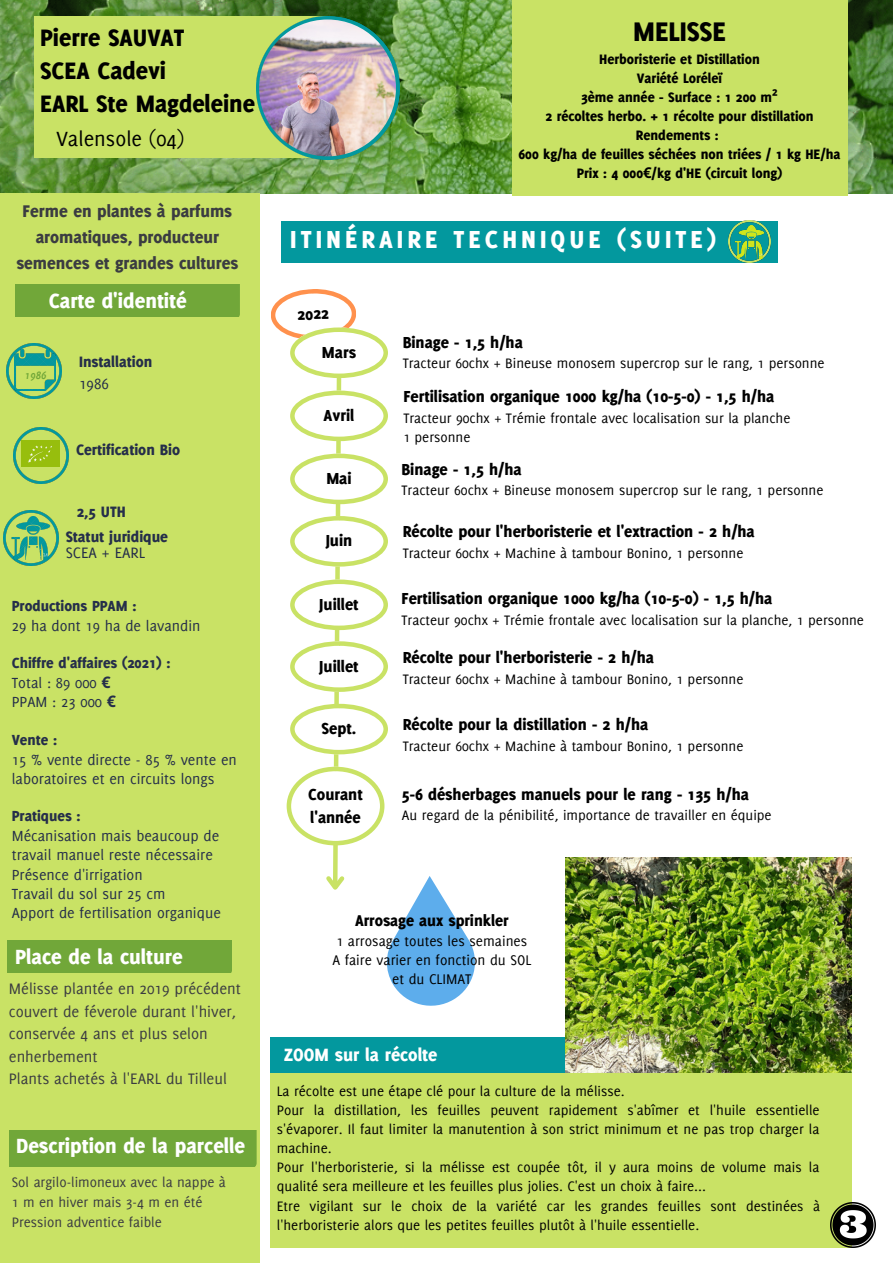
<style>
.page{position:relative;width:893px;height:1264px;background:#fff}
.page>*{position:absolute;margin:0;border:0;box-sizing:border-box;transform-origin:0 0}
.t1{font:800 29.4px "Delicious";color:#000}
.t2{font:800 27px "Delicious";letter-spacing:.15em;color:#fff}
.t3{font:800 26.1px "Delicious";color:#000}
.t4{font:800 22.5px "Delicious";color:#fff}
.t5{font:22.5px "Delicious";color:#000}
.t6{font:800 19.5px "Delicious";color:#fff}
.t7{font:800 18.45px/25.8px "Delicious";color:#3b3c41;text-align:center}
.t8{font:800 17.55px/22.5px "Delicious";color:#000}
.t9{font:800 17.1px "Delicious";color:#000}
.t10{font:16.65px/22.5px "Delicious";color:#3b3c41}
.t11{font:800 16.5px "Delicious";color:#252e4a}
.t12{font:16.5px "Delicious";color:#252e4a}
.t13{font:16.05px/19px "Delicious";color:#252e4a}
.t14{font:800 16.05px "Delicious";color:#252e4a}
.t15{font:15.3px/19px "Delicious";color:#000;text-align:center}
.t16{font:15px/19px "Delicious";color:#000}
.t17{font:800 15px "Delicious";color:#000}
.t18{font:15px/20.2px "Delicious";color:#3b3c41}
.t19{font:italic 700 12px "Delicious";color:#71a739}
.s1{font-family:"Noto Sans";font-weight:700}
</style>
<div class="page">
<img style="left:0;top:0;width:892px;height:194px">
<div style="left:34px;top:17px;width:293px;height:141px;background:#c9e265"></div>
<div style="left:0;top:194px;width:259px;height:1068px;background:#c9e265"></div>
<div style="left:270px;top:1071px;width:581px;height:175px;background:#c9e265"></div>
<div style="left:270px;top:1037px;width:295px;height:35px;background:#03989e"></div>
<img style="left:4px;top:511px;width:54px;height:54px">
<img style="left:10px;top:516px;width:43px;height:43px">
<img style="left:6px;top:343px;width:55px;height:55px">
<img style="left:15px;top:349px;width:40px;height:42px">
<img style="left:13px;top:428px;width:55px;height:55px">
<img style="left:22px;top:441px;width:38px;height:25px">
<div style="left:15px;top:284px;width:224px;height:33px;background:#71a739"></div>
<div style="left:7px;top:940px;width:224px;height:32px;background:#71a739"></div>
<img style="left:256px;top:17px;width:143px;height:142px">
<div style="left:281px;top:221px;width:496px;height:42px;background:#03989e"></div>
<img style="left:830px;top:1202px;width:45px;height:45px">
<img style="left:728px;top:221px;width:42px;height:42px">
<img style="left:733px;top:225px;width:33px;height:33px">
<div style="left:10px;top:1130px;width:246px;height:36px;background:#71a739"></div>
<img style="left:259px;top:19px;width:137px;height:137px;border-radius:50%">
<svg style="left:271px;top:289px;width:204px;height:717px"></svg>
<img style="left:565px;top:857px;width:286px;height:215px">
<div style="left:511px;top:0;width:336px;height:196px;background:#c9e265"></div>
<p class="t3" style="left:40px;top:22px;width:146px">Pierre SAUVAT</p>
<p class="t3" style="left:40px;top:55px;width:127px">SCEA Cadevi</p>
<p class="t3" style="left:40px;top:89px;width:216px">EARL Ste Magdeleine</p>
<p class="t5" style="left:56px;top:126px;width:129px">Valensole (04)</p>
<p class="t7" style="left:16px;top:198px;width:223px">Ferme en plantes à parfums aromatiques, producteur semences et grandes cultures</p>
<p class="t4" style="left:49px;top:287px;width:139px">Carte d'identité</p>
<p class="t19" style="left:25px;top:368px;width:23px">1986</p>
<p class="t11" style="left:79px;top:352px;width:75px">Installation</p>
<p class="t12" style="left:79px;top:374px;width:31px">1986</p>
<p class="t11" style="left:76px;top:439px;width:105px">Certification Bio</p>
<p class="t11" style="left:77px;top:502px;width:50px">2,5 UTH</p>
<p class="t11" style="left:66px;top:527px;width:104px">Statut juridique</p>
<p class="t12" style="left:66px;top:543px;width:81px">SCEA + EARL</p>
<p class="t14" style="left:12px;top:596px;width:126px">Productions PPAM :</p>
<p class="t13" style="left:12px;top:616px;width:190px">29 ha dont 19 ha de lavandin</p>
<p class="t14" style="left:12px;top:653px;width:160px">Chiffre d'affaires (2021) :</p>
<p class="t13" style="left:12px;top:673px;width:100px">Total : 89 000 <span class="s1">€</span></p>
<p class="t13" style="left:12px;top:692px;width:106px">PPAM : 23 000 <span class="s1">€</span></p>
<p class="t14" style="left:12px;top:730px;width:47px">Vente :</p>
<p class="t13" style="left:12px;top:749px;width:226px">15 % vente directe - 85 % vente en laboratoires et en circuits longs</p>
<p class="t14" style="left:12px;top:806px;width:70px">Pratiques :</p>
<p class="t13" style="left:12px;top:826px;width:209px">Mécanisation mais beaucoup de travail manuel reste nécessaire</p>
<p class="t13" style="left:12px;top:864px;width:132px">Présence d'irrigation</p>
<p class="t13" style="left:12px;top:883px;width:155px">Travail du sol sur 25 cm</p>
<p class="t13" style="left:12px;top:902px;width:210px">Apport de fertilisation organique</p>
<p class="t4" style="left:15px;top:943px;width:169px">Place de la culture</p>
<p class="t10" style="left:9px;top:977px;width:233px">Mélisse plantée en 2019 précédent couvert de féverole durant l'hiver, conservée 4 ans et plus selon enherbement</p>
<p class="t10" style="left:9px;top:1067px;width:219px">Plants achetés à l'EARL du Tilleul</p>
<p class="t4" style="left:16px;top:1132px;width:230px">Description de la parcelle</p>
<p class="t18" style="left:12px;top:1171px;width:216px">Sol argilo-limoneux avec la nappe à<br>1 m en hiver mais 3-4 m en été</p>
<p class="t18" style="left:12px;top:1211px;width:151px">Pression adventice faible</p>
<p class="t1" style="left:633px;top:15px;width:94px">MELISSE</p>
<p class="t17" style="left:599px;top:50px;width:162px">Herboristerie et Distillation</p>
<p class="t17" style="left:637px;top:69px;width:87px">Variété Loréleï</p>
<p class="t17" style="left:581px;top:88px;width:198px">3ème année - Surface : 1 200 m<span class="s1">²</span></p>
<p class="t17" style="left:545px;top:107px;width:270px">2 récoltes herbo. + 1 récolte pour distillation</p>
<p class="t17" style="left:636px;top:127px;width:84px">Rendements :</p>
<p class="t17" style="left:518px;top:146px;width:323px">600 kg/ha de feuilles séchées non triées / 1 kg HE/ha</p>
<p class="t17" style="left:576px;top:165px;width:207px">Prix : 4 000<span class="s1">€</span>/kg d'HE (circuit long)</p>
<p class="t2" style="left:290px;top:223px;width:427px">ITINÉRAIRE TECHNIQUE (SUITE)</p>
<p class="t8" style="left:297px;top:302px;width:33px;rotate:-1deg">2022</p>
<p class="t8" style="left:322px;top:340px;width:36px">Mars</p>
<p class="t8" style="left:323px;top:404px;width:32px">Avril</p>
<p class="t8" style="left:326px;top:467px;width:27px">Mai</p>
<p class="t8" style="left:325px;top:529px;width:28px">Juin</p>
<p class="t8" style="left:319px;top:592px;width:41px">Juillet</p>
<p class="t8" style="left:319px;top:654px;width:41px">Juillet</p>
<p class="t8" style="left:321px;top:717px;width:36px">Sept.</p>
<p class="t8" style="left:308px;top:783px;width:56px">Courant l'année</p>
<p class="t8" style="left:402px;top:331px;width:122px">Binage - 1,5 h/ha</p>
<p class="t16" style="left:402px;top:354px;width:423px">Tracteur 60chx + Bineuse monosem supercrop sur le rang, 1 personne</p>
<p class="t8" style="left:403px;top:385px;width:372px">Fertilisation organique 1000 kg/ha (10-5-0) - 1,5 h/ha</p>
<p class="t16" style="left:403px;top:408px;width:388px">Tracteur 90chx + Trémie frontale avec localisation sur la planche</p>
<p class="t16" style="left:403px;top:427px;width:69px">1 personne</p>
<p class="t8" style="left:401px;top:457px;width:122px">Binage - 1,5 h/ha</p>
<p class="t16" style="left:401px;top:480px;width:423px">Tracteur 60chx + Bineuse monosem supercrop sur le rang, 1 personne</p>
<p class="t8" style="left:402px;top:520px;width:353px">Récolte pour l'herboristerie et l'extraction - 2 h/ha</p>
<p class="t16" style="left:402px;top:543px;width:342px">Tracteur 60chx + Machine à tambour Bonino, 1 personne</p>
<p class="t8" style="left:401px;top:587px;width:372px">Fertilisation organique 1000 kg/ha (10-5-0) - 1,5 h/ha</p>
<p class="t16" style="left:401px;top:610px;width:464px">Tracteur 90chx + Trémie frontale avec localisation sur la planche, 1 personne</p>
<p class="t8" style="left:402px;top:646px;width:253px">Récolte pour l'herboristerie - 2 h/ha</p>
<p class="t16" style="left:402px;top:669px;width:342px">Tracteur 60chx + Machine à tambour Bonino, 1 personne</p>
<p class="t8" style="left:402px;top:713px;width:247px">Récolte pour la distillation - 2 h/ha</p>
<p class="t16" style="left:402px;top:736px;width:342px">Tracteur 60chx + Machine à tambour Bonino, 1 personne</p>
<p class="t8" style="left:402px;top:782px;width:348px">5-6 désherbages manuels pour le rang - 135 h/ha</p>
<p class="t16" style="left:402px;top:805px;width:371px">Au regard de la pénibilité, importance de travailler en équipe</p>
<p class="t9" style="left:355px;top:910px;width:155px">Arrosage aux sprinkler</p>
<p class="t15" style="left:336px;top:931px;width:192px">1 arrosage toutes les semaines</p>
<p class="t15" style="left:332px;top:950px;width:200px">A faire varier en fonction du SOL et du CLIMAT</p>
<p class="t6" style="left:284px;top:1042px;width:155px">ZOOM sur la récolte</p>
<p class="t16" style="left:277px;top:1081px;width:349px">La récolte est une étape clé pour la culture de la mélisse.</p>
<p class="t16" style="left:277px;top:1100px;width:544px;text-align:justify">Pour la distillation, les feuilles peuvent rapidement s'abîmer et l'huile essentielle s'évaporer. Il faut limiter la manutention à son strict minimum et ne pas trop charger la machine.</p>
<p class="t16" style="left:277px;top:1157px;width:544px">Pour l'herboristerie, si la mélisse est coupée tôt, il y aura moins de volume mais la qualité sera meilleure et les feuilles plus jolies. C'est un choix à faire...</p>
<p class="t16" style="left:277px;top:1195px;width:544px">Etre vigilant sur le choix de la variété car les grandes feuilles sont destinées à l'herboristerie alors que les petites feuilles plutôt à l'huile essentielle.</p>
</div>
